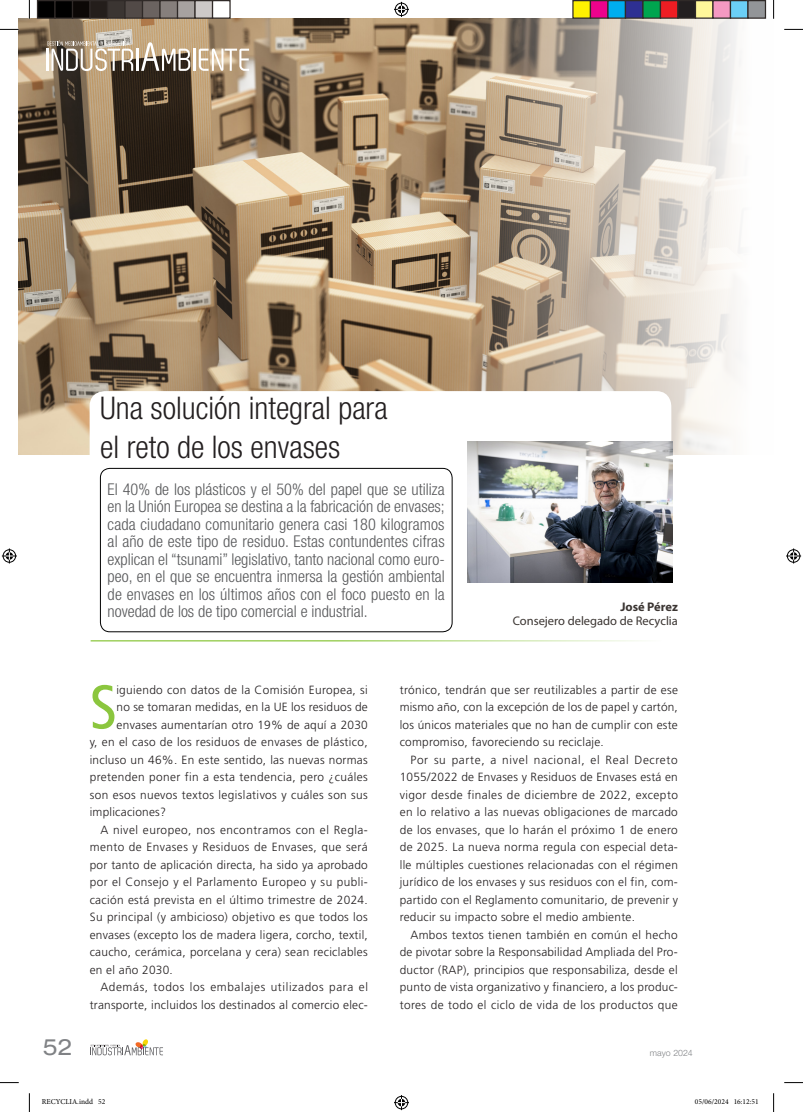
<style>
.page{position:relative;width:803px;height:1112px;background:#fff}
.page>*{position:absolute;margin:0;border:0;box-sizing:border-box;transform-origin:0 0}
.t1{font:condensed 62px "Frutiger";color:#8bc63e}
.t2{font:300 condensed 31.25px/38.8px "Helvetica Neue LT Std";color:#231f20}
.t3{font:expanded 22.5px "Helvetica Neue LT Std";color:#808285}
.IMB_ENTRADILLA_ART{font:300 condensed 16.25px/17.5px "Helvetica Neue LT Std";color:#57585a;text-align:justify}
.t4{font:12.5px "Myriad Pro";color:#3b3532}
.t5{font:700 12.5px "Myriad Pro";color:#3b3532}
.t6{font:300 11.88px/17.5px "Frutiger";letter-spacing:.025em;color:#231f20;text-align:justify}
.t7{font:300 8.75px "Helvetica Neue LT Std";color:#808285}
.t8{font:7.5px "Minion Pro";color:#000}
</style>
<div class="page">
<svg style="left:90px;top:1039px;width:73px;height:16px"></svg>
<img style="left:19px;top:19px;width:722px;height:436px">
<svg style="left:90px;top:391px;width:581px;height:80px"></svg>
<hr style="left:46px;top:49px;width:2px;height:22px;background:#fff">
<hr style="left:136px;top:49px;width:2px;height:22px;background:#fff">
<svg style="left:141px;top:42px;width:49px;height:29px"></svg>
<hr style="left:194px;top:49px;width:2px;height:22px;background:#fff">
<svg style="left:199px;top:49px;width:50px;height:22px"></svg>
<svg style="left:47px;top:40px;width:86px;height:31px"></svg>
<div style="left:100px;top:468px;width:352px;height:163px;border:1px solid #000;border-radius:9px"></div>
<hr style="left:91px;top:640px;width:588px;height:1px;background:#8bc63e">
<img style="left:468px;top:442px;width:204px;height:141px">
<svg style="left:0;top:29px;width:19px;height:1px"></svg>
<svg style="left:784px;top:29px;width:19px;height:1px"></svg>
<svg style="left:0;top:1082px;width:19px;height:1px"></svg>
<svg style="left:784px;top:1082px;width:19px;height:1px"></svg>
<svg style="left:29px;top:0;width:1px;height:19px"></svg>
<svg style="left:29px;top:1093px;width:1px;height:18px"></svg>
<svg style="left:773px;top:0;width:1px;height:19px"></svg>
<svg style="left:773px;top:1093px;width:1px;height:18px"></svg>
<svg style="left:394px;top:2px;width:15px;height:15px"></svg>
<svg style="left:394px;top:1095px;width:15px;height:14px"></svg>
<svg style="left:2px;top:548px;width:15px;height:15px"></svg>
<svg style="left:786px;top:548px;width:15px;height:15px"></svg>
<div style="left:38px;top:1px;width:17px;height:17px;background:#000"></div>
<div style="left:37px;top:0;width:19px;height:19px;border:1px solid #302a28"></div>
<div style="left:55px;top:1px;width:18px;height:17px;background:#000"></div>
<div style="left:54px;top:0;width:19px;height:19px;border:1px solid #302a28"></div>
<div style="left:73px;top:1px;width:17px;height:17px;background:#0c0806"></div>
<div style="left:72px;top:0;width:19px;height:19px;border:1px solid #302a28"></div>
<div style="left:90px;top:1px;width:18px;height:17px;background:#241e1b"></div>
<div style="left:89px;top:0;width:19px;height:19px;border:1px solid #302a28"></div>
<div style="left:108px;top:1px;width:17px;height:17px;background:#3b3532"></div>
<div style="left:107px;top:0;width:19px;height:19px;border:1px solid #302a28"></div>
<div style="left:125px;top:1px;width:18px;height:17px;background:#524a47"></div>
<div style="left:124px;top:0;width:19px;height:19px;border:1px solid #302a28"></div>
<div style="left:143px;top:1px;width:17px;height:17px;background:#6b6360"></div>
<div style="left:142px;top:0;width:19px;height:19px;border:1px solid #302a28"></div>
<div style="left:160px;top:1px;width:18px;height:17px;background:#867f7c"></div>
<div style="left:159px;top:0;width:19px;height:19px;border:1px solid #302a28"></div>
<div style="left:178px;top:1px;width:17px;height:17px;background:#a7a2a0"></div>
<div style="left:177px;top:0;width:19px;height:19px;border:1px solid #302a28"></div>
<div style="left:195px;top:1px;width:18px;height:17px;background:#cdc9c8"></div>
<div style="left:194px;top:0;width:19px;height:19px;border:1px solid #302a28"></div>
<div style="left:212px;top:0;width:19px;height:19px;border:1px solid #302a28"></div>
<div style="left:573px;top:1px;width:17px;height:17px;background:#fff101"></div>
<div style="left:572px;top:0;width:19px;height:19px;border:1px solid #302a28"></div>
<div style="left:590px;top:1px;width:18px;height:17px;background:#ed028c"></div>
<div style="left:590px;top:0;width:18px;height:19px;border:1px solid #302a28"></div>
<div style="left:608px;top:1px;width:17px;height:17px;background:#00aeef"></div>
<div style="left:607px;top:0;width:19px;height:19px;border:1px solid #302a28"></div>
<div style="left:625px;top:1px;width:18px;height:17px;background:#2e3092"></div>
<div style="left:625px;top:0;width:18px;height:19px;border:1px solid #302a28"></div>
<div style="left:643px;top:1px;width:17px;height:17px;background:#00a54f"></div>
<div style="left:642px;top:0;width:19px;height:19px;border:1px solid #302a28"></div>
<div style="left:660px;top:1px;width:18px;height:17px;background:#ee1d23"></div>
<div style="left:660px;top:0;width:18px;height:19px;border:1px solid #302a28"></div>
<div style="left:678px;top:1px;width:17px;height:17px;background:#231f20"></div>
<div style="left:677px;top:0;width:19px;height:19px;border:1px solid #302a28"></div>
<div style="left:695px;top:1px;width:18px;height:17px;background:#fff79a"></div>
<div style="left:695px;top:0;width:18px;height:19px;border:1px solid #302a28"></div>
<div style="left:713px;top:1px;width:17px;height:17px;background:#f499c2"></div>
<div style="left:712px;top:0;width:19px;height:19px;border:1px solid #302a28"></div>
<div style="left:730px;top:1px;width:18px;height:17px;background:#6bcff6"></div>
<div style="left:730px;top:0;width:18px;height:19px;border:1px solid #302a28"></div>
<div style="left:748px;top:1px;width:17px;height:17px;background:#939598"></div>
<div style="left:747px;top:0;width:19px;height:19px;border:1px solid #302a28"></div>
<p class="t2" style="left:100px;top:388px;width:289px">Una solución integral para el reto de los envases</p>
<p class="IMB_ENTRADILLA_ART" style="left:108px;top:480px;width:339px">El 40% de los plásticos y el 50% del papel que se utiliza en la Unión Europea se destina a la fabricación de envases; cada ciudadano comunitario genera casi 180 kilogramos al año de este tipo de residuo. Estas contundentes cifras explican el “tsunami” legislativo, tanto nacional como euro&shy;peo, en el que se encuentra inmersa la gestión ambiental de envases en los últimos años con el foco puesto en la novedad de los de tipo comercial e industrial.</p>
<p class="t5" style="left:620px;top:599px;width:59px">José Pérez</p>
<p class="t4" style="left:513px;top:613px;width:167px">Consejero delegado de Recyclia</p>
<p class="t1" style="left:90px;top:670px;width:29px">S</p>
<p class="t6" style="left:117px;top:680px;width:253px">iguiendo con datos de la Comisión Europea, si</p>
<p class="t6" style="left:117px;top:698px;width:253px">no se tomaran medidas, en la UE los residuos de</p>
<p class="t6" style="left:117px;top:715px;width:253px">envases aumentarían otro 19% de aquí a 2030</p>
<p class="t6" style="left:90px;top:733px;width:279px">y, en el caso de los residuos de envases de plástico,</p>
<p class="t6" style="left:90px;top:750px;width:280px">incluso un 46%. En este sentido, las nuevas normas</p>
<p class="t6" style="left:90px;top:768px;width:280px">pretenden poner fin a esta tendencia, pero ¿cuáles</p>
<p class="t6" style="left:90px;top:785px;width:280px">son esos nuevos textos legislativos y cuáles son sus</p>
<p class="t6" style="left:90px;top:803px;width:78px">implicaciones?</p>
<p class="t6" style="left:90px;top:820px;width:280px;text-indent:11px">A nivel europeo, nos encontramos con el Regla&shy;mento de Envases y Residuos de Envases, que será por tanto de aplicación directa, ha sido ya aprobado por el Consejo y el Parlamento Europeo y su publi&shy;cación está prevista en el último trimestre de 2024.<br>Su principal (y ambicioso) objetivo es que todos los envases (excepto los de madera ligera, corcho, textil, caucho, cerámica, porcelana y cera) sean reciclables en el año 2030.</p>
<p class="t6" style="left:90px;top:978px;width:280px;text-align:right">Además, todos los embalajes utilizados para el transporte, incluidos los destinados al comercio elec-</p>
<p class="t6" style="left:400px;top:680px;width:280px">trónico, tendrán que ser reutilizables a partir de ese mismo año, con la excepción de los de papel y cartón, los únicos materiales que no han de cumplir con este compromiso, favoreciendo su reciclaje.</p>
<p class="t6" style="left:400px;top:750px;width:280px;text-indent:11px">Por su parte, a nivel nacional, el Real Decreto 1055/2022 de Envases y Residuos de Envases está en vigor desde finales de diciembre de 2022, excepto en lo relativo a las nuevas obligaciones de marcado de los envases, que lo harán el próximo 1 de enero de 2025. La nueva norma regula con especial deta&shy;lle múltiples cuestiones relacionadas con el régimen jurídico de los envases y sus residuos con el fin, com&shy;partido con el Reglamento comunitario, de prevenir y reducir su impacto sobre el medio ambiente.</p>
<p class="t6" style="left:400px;top:925px;width:280px;text-indent:11px">Ambos textos tienen también en común el hecho de pivotar sobre la Responsabilidad Ampliada del Pro&shy;ductor (RAP), principios que responsabiliza, desde el punto de vista organizativo y financiero, a los produc&shy;tores de todo el ciclo de vida de los productos que</p>
<p class="t3" style="left:43px;top:1033px;width:32px">52</p>
<p class="t7" style="left:650px;top:1047px;width:44px">mayo 2024</p>
<p class="t8" style="left:42px;top:1096px;width:65px">RECYCLIA.indd 52</p>
<p class="t8" style="left:695px;top:1096px;width:65px">05/06/2024 16:12:51</p>
</div>
